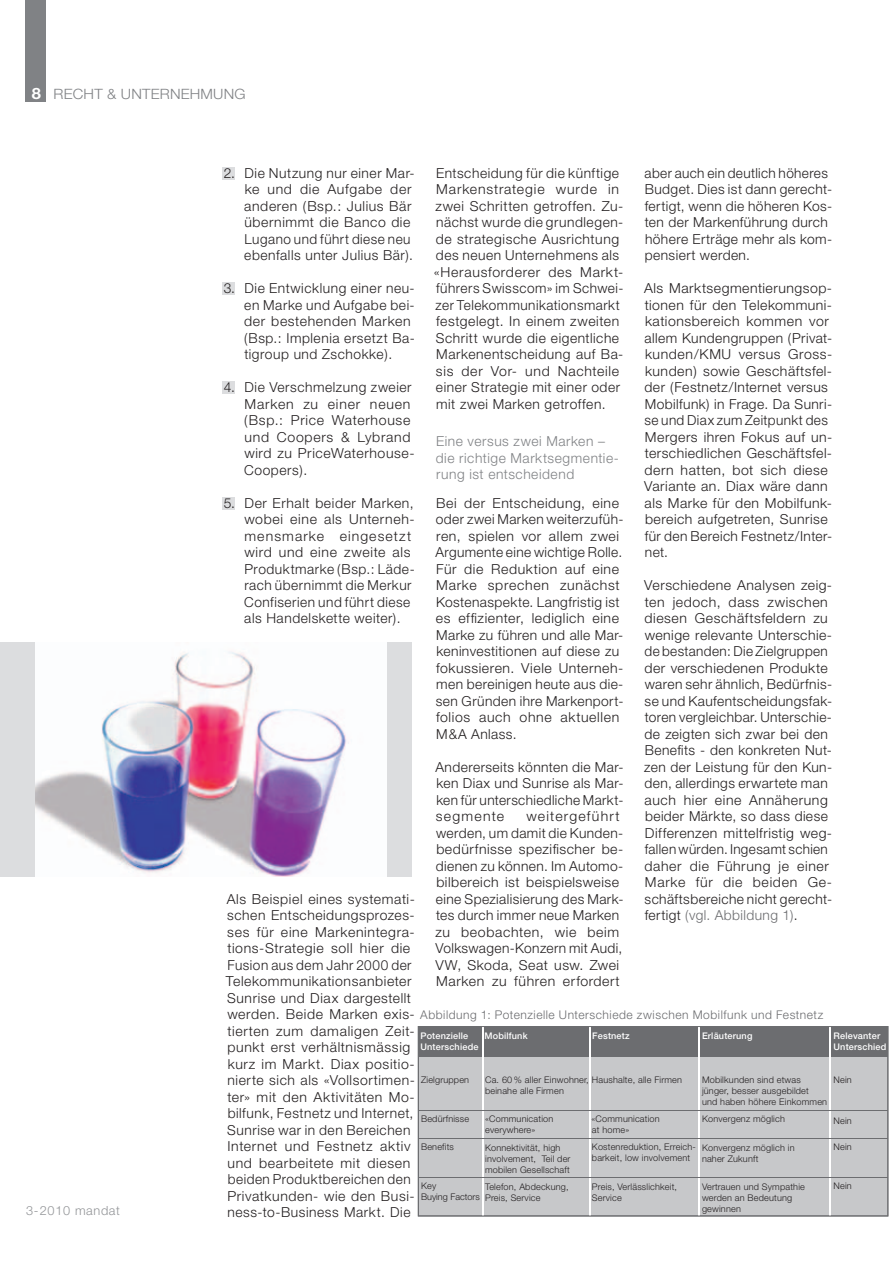
<style>
.page{position:relative;width:893px;height:1263px;background:#fff}
.page>*{position:absolute;margin:0;border:0;box-sizing:border-box;transform-origin:0 0}
.t1{font:300 14.25px "Helvetica Neue";letter-spacing:.015em;color:#808285;scale:1.05 1}
.t2{font:300 13.8px/16.5px "Helvetica Neue";letter-spacing:.04em;color:#231f20}
.t3{font:300 13.8px/16.5px "Helvetica Neue";letter-spacing:.04em;color:#808285}
.t4{font:300 12.6px "Helvetica Neue";letter-spacing:.05em;color:#939598}
.t5{font:300 12px "Helvetica Neue";letter-spacing:.045em;color:#6c6d70}
.t6{font:300 9.15px/10.9px "Helvetica Neue";letter-spacing:.02em;color:#231f20}
.t7{font:500 9.15px/10.9px "Helvetica Neue";letter-spacing:.02em;color:#fff}
.t8{font:300 9.15px/10.9px "Helvetica Neue";color:#231f20}
.s1{font-weight:700;font-size:15.6px;color:#fff}
.s2{color:#6c6d70}
</style>
<div class="page">
<div style="left:26px;top:0;width:20px;height:101px;background:#808285"></div>
<div style="left:222px;top:167px;width:13px;height:13px;background:#dcdddf"></div>
<div style="left:222px;top:282px;width:13px;height:13px;background:#dcdddf"></div>
<div style="left:222px;top:381px;width:13px;height:13px;background:#dcdddf"></div>
<div style="left:222px;top:497px;width:13px;height:13px;background:#dcdddf"></div>
<div style="left:418px;top:1026px;width:470px;height:190px;background:#c7c8ca"></div>
<div style="left:418px;top:1026px;width:470px;height:31px;background:#6c6d70"></div>
<hr style="left:589px;top:1025px;width:1px;height:191px;background:#fff">
<hr style="left:482px;top:1025px;width:1px;height:191px;background:#fff">
<hr style="left:698px;top:1025px;width:1px;height:191px;background:#fff">
<hr style="left:829px;top:1025px;width:1px;height:191px;background:#fff">
<hr style="left:418px;top:1110px;width:470px;height:1px;background:#6c6d70">
<hr style="left:418px;top:1138px;width:470px;height:1px;background:#6c6d70">
<hr style="left:418px;top:1177px;width:470px;height:1px;background:#6c6d70">
<div style="left:418px;top:1026px;width:470px;height:190px;border:1px solid #6c6d70"></div>
<div style="left:0;top:642px;width:411px;height:234px;background:#dcdddf"></div>
<img style="left:35px;top:642px;width:351px;height:235px">
<p class="t1" style="left:32px;top:85px;width:205px"><span class="s1">8</span> RECHT &amp; UNTERNEHMUNG</p>
<p class="t4" style="left:26px;top:1203px;width:95px">3-2010 mandat</p>
<p class="t2" style="left:244px;top:164px;width:172px">Die Nutzung nur einer Mar&shy;ke und die Aufgabe der anderen (Bsp.: Julius Bär übernimmt die Banco die<br>Lugano und führt diese neu ebenfalls unter Julius Bär).</p>
<p class="t2" style="left:244px;top:280px;width:172px">Die Entwicklung einer neu&shy;en Marke und Aufgabe bei&shy;der bestehenden Marken (Bsp.: Implenia ersetzt Ba&shy;tigroup und Zschokke).</p>
<p class="t2" style="left:244px;top:379px;width:172px">Die Verschmelzung zweier<br>Marken zu einer neuen (Bsp.: Price Waterhouse und Coopers &amp; Lybrand wird zu PriceWaterhouse-<br>Coopers).</p>
<p class="t2" style="left:244px;top:494px;width:172px">Der Erhalt beider Marken, wobei eine als Unterneh&shy;mensmarke eingesetzt wird und eine zweite als<br>Produktmarke (Bsp.: Läde&shy;rach übernimmt die Merkur<br>Confiserien und führt diese als Handelskette weiter).</p>
<p class="t2" style="left:645px;top:164px;width:189px">aber auch ein deutlich höheres<br>Budget. Dies ist dann gerecht&shy;fertigt, wenn die höheren Kos&shy;ten der Markenführung durch höhere Erträge mehr als kom&shy;pensiert werden.</p>
<p class="t2" style="left:644px;top:280px;width:190px">Als Marktsegmentierungsop&shy;tionen für den Telekommuni&shy;kationsbereich kommen vor allem Kundengruppen (Privat&shy;kunden/KMU versus Gross&shy;kunden) sowie Geschäftsfel&shy;der (Festnetz/Internet versus<br>Mobilfunk) in Frage. Da Sunri&shy;se und Diax zum Zeitpunkt des<br>Mergers ihren Fokus auf un&shy;terschiedlichen Geschäftsfel&shy;dern hatten, bot sich diese<br>Variante an. Diax wäre dann als Marke für den Mobilfunk&shy;bereich aufgetreten, Sunrise für den Bereich Festnetz/Inter&shy;net.</p>
<p class="t2" style="left:644px;top:577px;width:189px">Verschiedene Analysen zeig&shy;ten jedoch, dass zwischen diesen Geschäftsfeldern zu wenige relevante Unterschie&shy;de bestanden: Die Zielgruppen der verschiedenen Produkte waren sehr ähnlich, Bedürfnis&shy;se und Kaufentscheidungsfak&shy;toren vergleichbar. Unterschie&shy;de zeigten sich zwar bei den<br>Benefits - den konkreten Nut&shy;zen der Leistung für den Kun&shy;den, allerdings erwartete man auch hier eine Annäherung beider Märkte, so dass diese<br>Differenzen mittelfristig weg&shy;fallen würden. Ingesamt schien daher die Führung je einer<br>Marke für die beiden Ge&shy;schäftsbereiche nicht gerecht&shy;fertigt <span class="s2">(vgl. Abbildung 1)</span>.</p>
<p class="t2" style="left:434px;top:164px;width:191px">Entscheidung für die künftige<br>Markenstrategie wurde in zwei Schritten getroffen. Zu&shy;nächst wurde die grundlegen&shy;de strategische Ausrichtung des neuen Unternehmens als «Herausforderer des Markt&shy;führers Swisscom» im Schwei&shy;zer Telekommunikationsmarkt festgelegt. In einem zweiten<br>Schritt wurde die eigentliche<br>Markenentscheidung auf Ba&shy;sis der Vor- und Nachteile einer Strategie mit einer oder mit zwei Marken getroffen.</p>
<p class="t3" style="left:436px;top:433px;width:185px">Eine versus zwei Marken – die richtige Marktsegmentie&shy;rung ist entscheidend</p>
<p class="t2" style="left:435px;top:494px;width:190px">Bei der Entscheidung, eine oder zwei Marken weiterzufüh&shy;ren, spielen vor allem zwei<br>Argumente eine wichtige Rolle.<br>Für die Reduktion auf eine<br>Marke sprechen zunächst<br>Kostenaspekte. Langfristig ist es effizienter, lediglich eine<br>Marke zu führen und alle Mar&shy;keninvestitionen auf diese zu fokussieren. Viele Unterneh&shy;men bereinigen heute aus die&shy;sen Gründen ihre Markenport&shy;folios auch ohne aktuellen<br>M&amp;A Anlass.</p>
<p class="t2" style="left:435px;top:758px;width:190px;text-align:justify">Andererseits könnten die Mar&shy;ken Diax und Sunrise als Mar&shy;ken für unterschiedliche Markt&shy;segmente</p>
<p class="t2" style="left:224px;top:164px;width:13px">2.</p>
<p class="t2" style="left:224px;top:280px;width:13px">3.</p>
<p class="t2" style="left:224px;top:379px;width:13px">4.</p>
<p class="t2" style="left:224px;top:494px;width:13px">5.</p>
<p class="t2" style="left:435px;top:808px;width:189px;text-indent:91px">weitergeführt werden, um damit die Kunden&shy;bedürfnisse spezifischer be&shy;dienen zu können. Im Automo&shy;bilbereich ist beispielsweise eine Spezialisierung des Mark&shy;tes durch immer neue Marken zu beobachten, wie beim<br>Volkswagen-Konzern mit Audi,<br>VW, Skoda, Seat usw. Zwei<br>Marken zu führen erfordert</p>
<p class="t2" style="left:226px;top:890px;width:190px">Als Beispiel eines systemati&shy;schen Entscheidungsprozes&shy;ses für eine Markenintegra&shy;tions-Strategie soll hier die<br>Fusion aus dem Jahr 2000 der<br>Telekommunikationsanbieter<br>Sunrise und Diax dargestellt werden. Beide Marken exis&shy;tierten zum damaligen Zeit&shy;punkt erst verhältnismässig kurz im Markt. Diax positio&shy;nierte sich als «Vollsortimen&shy;ter» mit den Aktivitäten Mo&shy;bilfunk, Festnetz und Internet,<br>Sunrise war in den Bereichen<br>Internet und Festnetz aktiv und bearbeitete mit diesen beiden Produktbereichen den<br>Privatkunden- wie den Busi&shy;ness-to-Business Markt. Die</p>
<p class="t5" style="left:420px;top:1008px;width:405px">Abbildung 1: Potenzielle Unterschiede zwischen Mobilfunk und Festnetz</p>
<p class="t7" style="left:833px;top:1030px;width:54px">Relevanter<br>Unterschied</p>
<p class="t6" style="left:833px;top:1074px;width:20px">Nein</p>
<p class="t6" style="left:833px;top:1115px;width:20px">Nein</p>
<p class="t6" style="left:833px;top:1141px;width:20px">Nein</p>
<p class="t6" style="left:833px;top:1180px;width:20px">Nein</p>
<p class="t7" style="left:702px;top:1030px;width:52px">Erläuterung</p>
<p class="t6" style="left:702px;top:1074px;width:127px">Mobilkunden sind etwas jünger, besser ausgebildet<br>und haben höhere Einkommen</p>
<p class="t6" style="left:702px;top:1113px;width:84px">Konvergenz möglich</p>
<p class="t6" style="left:702px;top:1142px;width:94px">Konvergenz möglich in naher Zukunft</p>
<p class="t6" style="left:702px;top:1181px;width:104px">Vertrauen und Sympathie werden an Bedeutung gewinnen</p>
<p class="t7" style="left:592px;top:1030px;width:39px">Festnetz</p>
<p class="t7" style="left:420px;top:1030px;width:60px">Potenzielle<br>Unterschiede</p>
<p class="t6" style="left:421px;top:1074px;width:50px">Zielgruppen</p>
<p class="t6" style="left:421px;top:1113px;width:50px">Bedürfnisse</p>
<p class="t6" style="left:421px;top:1141px;width:34px">Benefits</p>
<p class="t8" style="left:421px;top:1180px;width:60px">Key<br>Buying Factors</p>
<p class="t7" style="left:484px;top:1030px;width:45px">Mobilfunk</p>
<p class="t6" style="left:485px;top:1074px;width:198px">Ca. 60 % aller Einwohner, Haushalte, alle Firmen beinahe alle Firmen</p>
<p class="t6" style="left:485px;top:1113px;width:70px">«Communication everywhere»</p>
<p class="t6" style="left:485px;top:1142px;width:87px">Konnektivität, high involvement, Teil der mobilen Gesellschaft</p>
<p class="t6" style="left:485px;top:1181px;width:85px">Telefon, Abdeckung,<br>Preis, Service</p>
<p class="t6" style="left:592px;top:1113px;width:70px">«Communication at home»</p>
<p class="t6" style="left:592px;top:1141px;width:106px">Kostenreduktion, Erreich&shy;barkeit, low involvement</p>
<p class="t6" style="left:592px;top:1181px;width:87px">Preis, Verlässlichkeit,<br>Service</p>
</div>
